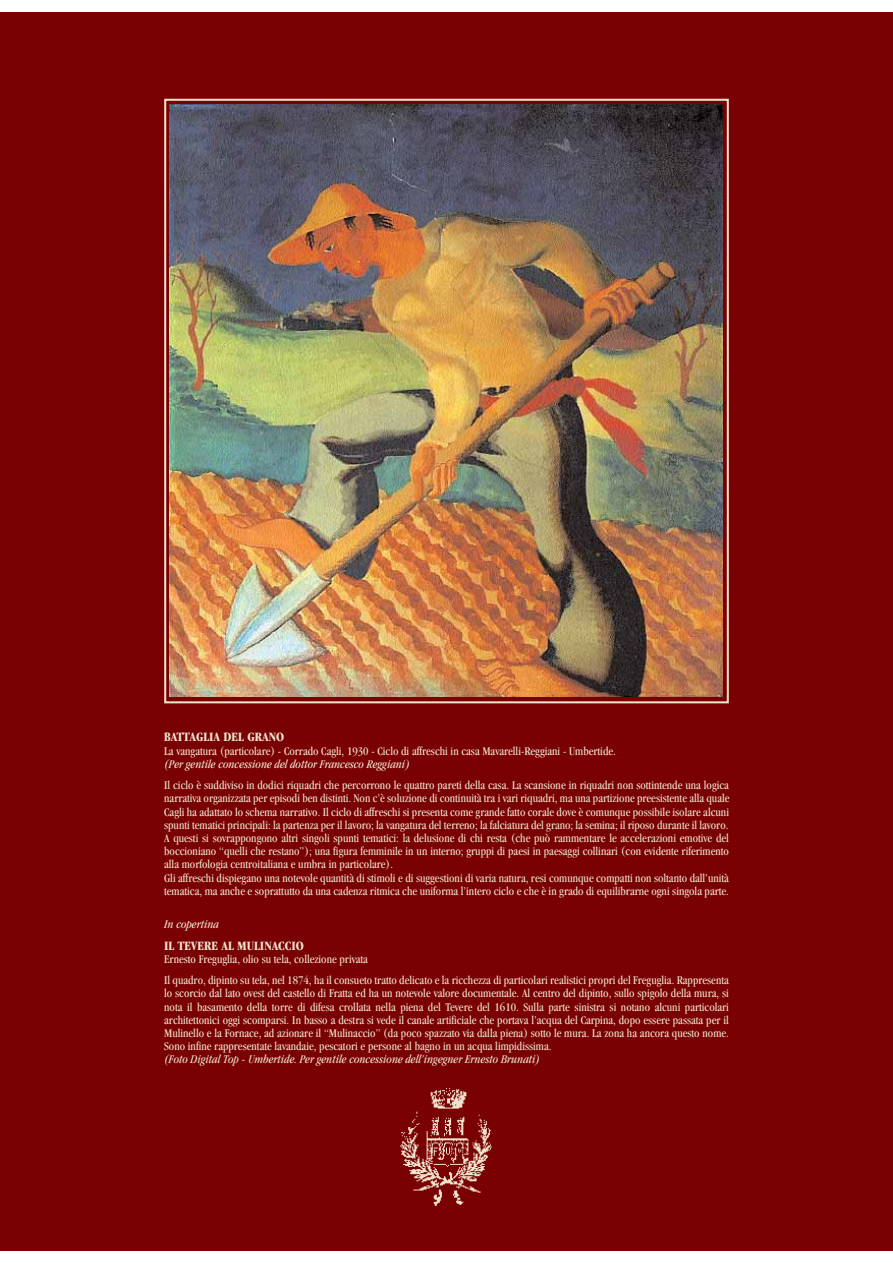
<style>
.page{position:relative;width:893px;height:1263px;background:#fff}
.page>*{position:absolute;margin:0;border:0;box-sizing:border-box;transform-origin:0 0}
.t1{font:700 condensed 13.2px "Garamond";color:#f0e4cc}
.t2{font:condensed 12.15px/13.2px "Garamond";color:#f0e4cc}
.t3{font:italic condensed 12.15px "Garamond";color:#f0e4cc}
</style>
<div class="page">
<div style="left:0;top:12px;width:892px;height:1238px;background:#790003"></div>
<img style="left:400px;top:1088px;width:92px;height:118px">
<img style="left:170px;top:105px;width:552px;height:592px">
<div style="left:164px;top:99px;width:564px;height:604px;border:2px solid #f0e4cc"></div>
<p class="t1" style="left:164px;top:732px;width:121px">BATTAGLIA DEL GRANO</p>
<p class="t2" style="left:164px;top:745px;width:453px">La vangatura (particolare) - Corrado Cagli, 1930 - Ciclo di affreschi in casa Mavarelli-Reggiani - Umbertide.</p>
<p class="t3" style="left:164px;top:759px;width:247px">(Per gentile concessione del dottor Francesco Reggiani)</p>
<p class="t2" style="left:164px;top:780px;width:566px">Il ciclo è suddiviso in dodici riquadri che percorrono le quattro pareti della casa. La scansione in riquadri non sottintende una logica narrativa organizzata per episodi ben distinti. Non c’è soluzione di continuità tra i vari riquadri, ma una partizione preesistente alla quale Cagli ha adattato lo schema narrativo. Il ciclo di affreschi si presenta come grande fatto corale dove è comunque possibile isolare alcuni spunti tematici principali: la partenza per il lavoro; la vangatura del terreno; la falciatura del grano; la semina; il riposo durante il lavoro.<br>A questi si sovrappongono altri singoli spunti tematici: la delusione di chi resta (che può rammentare le accelerazioni emotive del boccioniano “quelli che restano”); una figura femminile in un interno; gruppi di paesi in paesaggi collinari (con evidente riferimento alla morfologia centroitaliana e umbra in particolare).<br>Gli affreschi dispiegano una notevole quantità di stimoli e di suggestioni di varia natura, resi comunque compatti non soltanto dall’unità tematica, ma anche e soprattutto da una cadenza ritmica che uniforma l’intero ciclo e che è in grado di equilibrarne ogni singola parte.</p>
<p class="t3" style="left:164px;top:920px;width:56px">In copertina</p>
<p class="t1" style="left:164px;top:940px;width:141px">IL TEVERE AL MULINACCIO</p>
<p class="t2" style="left:164px;top:949px;width:566px;line-height:21.3px">Ernesto Freguglia, olio su tela, collezione privata<br>Il quadro, dipinto su tela, nel 1874, ha il consueto tratto delicato e la ricchezza di particolari realistici propri del Freguglia. Rappresenta</p>
<p class="t2" style="left:164px;top:988px;width:566px;text-align:justify">lo scorcio dal lato ovest del castello di Fratta ed ha un notevole valore documentale. Al centro del dipinto, sullo spigolo della mura, si nota il basamento della torre di difesa crollata nella piena del Tevere del 1610. Sulla parte sinistra si notano alcuni particolari architettonici oggi scomparsi. In basso a destra si vede il canale artificiale che portava l’acqua del Carpina, dopo essere passata per il Mulinello e la Fornace, ad azionare il “Mulinaccio” (da poco spazzato via dalla piena) sotto le mura. La zona ha ancora questo nome.<br>Sono infine rappresentate lavandaie, pescatori e persone al bagno in un acqua limpidissima.</p>
<p class="t3" style="left:164px;top:1055px;width:377px">(Foto Digital Top - Umbertide. Per gentile concessione dell’ingegner Ernesto Brunati)</p>
</div>
